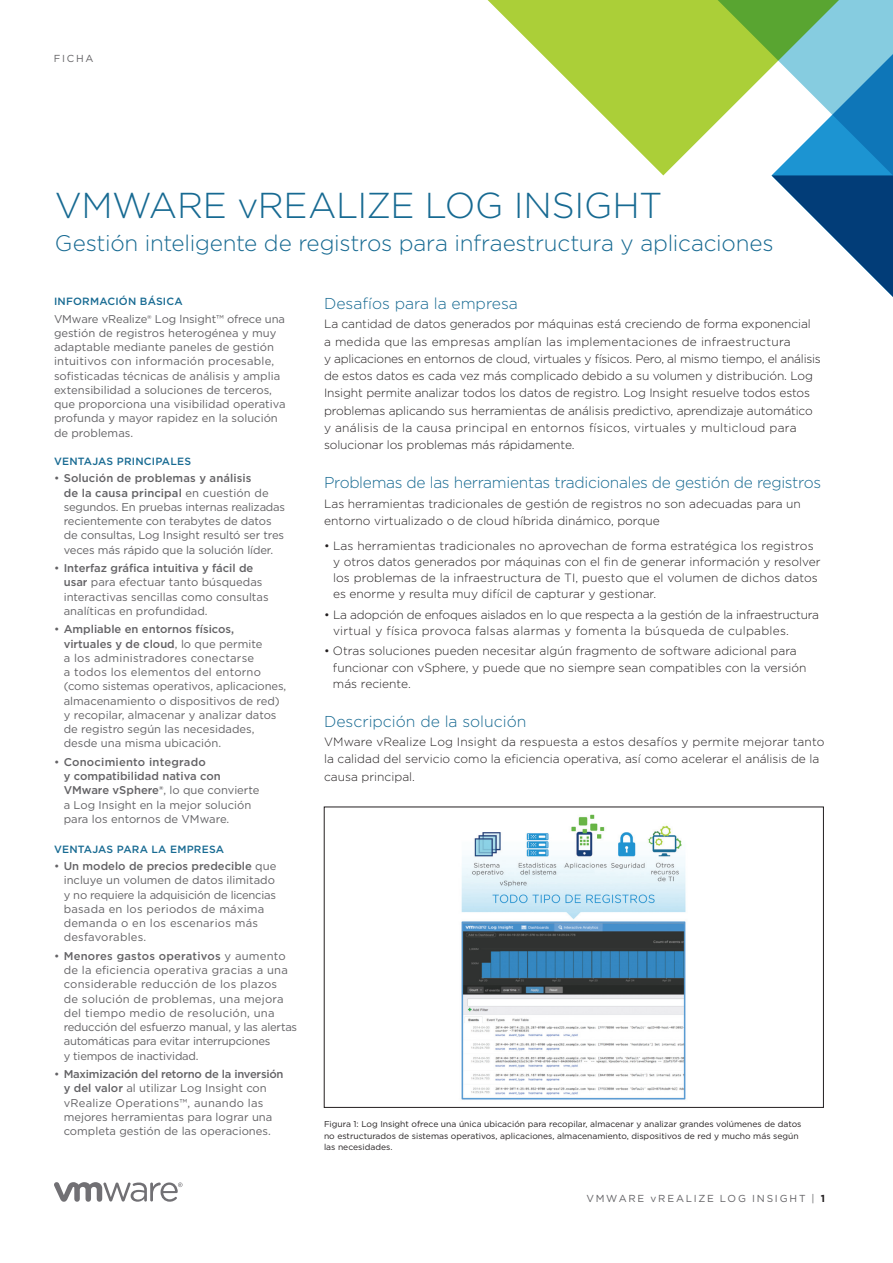
<style>
.page{position:relative;width:893px;height:1263px;background:#fff}
.page>*{position:absolute;margin:0;border:0;box-sizing:border-box;transform-origin:0 0}
.t1{font:300 36px "Gotham";letter-spacing:-.01em;color:#176a92}
.t2{font:300 22.5px "Gotham";letter-spacing:-.01em;color:#176a92}
._5a__SUBHEAD-1{font:300 15.75px "Gotham";letter-spacing:-.02em;color:#176a92}
._5a__SUBHEAD-1-2{font:300 15.75px "Gotham";color:#176a92}
._3a__BODY_TEXT{font:300 12px/17.2px "Gotham";color:#231f20}
._3a__BODY_TEXT-2{font:300 12px/16.2px "Gotham";letter-spacing:-.02em;color:#231f20}
._4b__SIDEBAR-BODY-LA{font:11.25px/14.2px "Gotham";color:#636265}
._4a__SIDEBAR-HEAD{font:500 10.5px "Gotham";letter-spacing:.02em;color:#176a92}
.FOLIO-BOTTOM-GRAY{font:10.2px "Gotham";letter-spacing:.175em;color:#636265}
.FOLIO-TOP-GRAY{font:10.2px "Gotham";letter-spacing:.18em;color:#636265}
._6a__CAPTION_BODY{font:8.55px/11.2px "Gotham";color:#231f20}
.s1{font-weight:500}
.s2{font-weight:700;color:#231f20}
</style>
<div class="page">
<svg style="left:54px;top:1182px;width:129px;height:20px"></svg>
<svg style="left:487px;top:0;width:217px;height:175px;fill:#abcf38"></svg>
<svg style="left:704px;top:0;width:189px;height:297px"></svg>
<img style="left:461px;top:814px;width:225px;height:286px">
<p class="FOLIO-TOP-GRAY" style="left:54px;top:52px;width:41px">FICHA</p>
<h1 class="t1" style="left:55px;top:182px;width:609px">VMWARE vREALIZE LOG INSIGHT</h1>
<h2 class="t2" style="left:55px;top:229px;width:720px">Gestión inteligente de registros para infraestructura y aplicaciones</h2>
<p class="_4a__SIDEBAR-HEAD" style="left:54px;top:295px;width:130px">INFORMACIÓN BÁSICA</p>
<p class="_4b__SIDEBAR-BODY-LA" style="left:54px;top:311px;width:233px">VMware vRealize® Log lnsight™ ofrece una gestión de registros heterogénea y muy adaptable mediante paneles de gestión intuitivos con información procesable, sofisticadas técnicas de análisis y amplia extensibilidad a soluciones de terceros, que proporciona una visibilidad operativa profunda y mayor rapidez en la solución de problemas.</p>
<p class="_4a__SIDEBAR-HEAD" style="left:54px;top:454px;width:139px">VENTAJAS PRINCIPALES</p>
<p class="_4b__SIDEBAR-BODY-LA" style="left:64px;top:471px;width:223px;text-indent:-10px">• <span class="s1">Solución de problemas y análisis<br>de la causa principal</span> en cuestión de segundos. En pruebas internas realizadas recientemente con terabytes de datos de consultas, Log Insight resultó ser tres veces más rápido que la solución líder.</p>
<p class="_4b__SIDEBAR-BODY-LA" style="left:64px;top:561px;width:206px;text-indent:-10px">• <span class="s1">Interfaz gráfica intuitiva y fácil de usar</span> para efectuar tanto búsquedas interactivas sencillas como consultas analíticas en profundidad.</p>
<p class="_4b__SIDEBAR-BODY-LA" style="left:64px;top:622px;width:224px;text-indent:-10px">• <span class="s1">Ampliable en entornos físicos,<br>virtuales y de cloud</span>, lo que permite<br>a los administradores conectarse<br>a todos los elementos del entorno (como sistemas operativos, aplicaciones, almacenamiento o dispositivos de red) y recopilar, almacenar y analizar datos de registro según las necesidades, desde una misma ubicación.</p>
<p class="_4b__SIDEBAR-BODY-LA" style="left:64px;top:754px;width:197px;text-indent:-10px">• <span class="s1">Conocimiento integrado<br>y compatibilidad nativa con<br>VMware vSphere®</span>, lo que convierte a Log Insight en la mejor solución para los entornos de VMware.</p>
<p class="_4a__SIDEBAR-HEAD" style="left:54px;top:842px;width:172px">VENTAJAS PARA LA EMPRESA</p>
<p class="_4b__SIDEBAR-BODY-LA" style="left:64px;top:859px;width:214px;text-indent:-10px">• <span class="s1">Un modelo de precios predecible</span> que incluye un volumen de datos ilimitado y no requiere la adquisición de licencias basada en los periodos de máxima demanda o en los escenarios más desfavorables.</p>
<p class="_4b__SIDEBAR-BODY-LA" style="left:64px;top:948px;width:235px;text-indent:-10px">• <span class="s1">Menores gastos operativos</span> y aumento de la eficiencia operativa gracias a una considerable reducción de los plazos<br>de solución de problemas, una mejora del tiempo medio de resolución, una reducción del esfuerzo manual, y las alertas automáticas para evitar interrupciones<br>y tiempos de inactividad.</p>
<p class="_4b__SIDEBAR-BODY-LA" style="left:64px;top:1067px;width:221px;text-indent:-10px">• <span class="s1">Maximización del retorno de la inversión y del valor</span> al utilizar Log Insight con vRealize Operations™, aunando las mejores herramientas para lograr una completa gestión de las operaciones.</p>
<p class="_5a__SUBHEAD-1-2" style="left:324px;top:293px;width:195px">Desafíos para la empresa</p>
<p class="_3a__BODY_TEXT" style="left:324px;top:315px;width:498px">La cantidad de datos generados por máquinas está creciendo de forma exponencial<br>a medida que las empresas amplían las implementaciones de infraestructura<br>y aplicaciones en entornos de cloud, virtuales y físicos. Pero, al mismo tiempo, el análisis de estos datos es cada vez más complicado debido a su volumen y distribución. Log Insight permite analizar todos los datos de registro. Log Insight resuelve todos estos problemas aplicando sus herramientas de análisis predictivo, aprendizaje automático y análisis de la causa principal en entornos físicos, virtuales y multicloud para solucionar los problemas más rápidamente.</p>
<p class="_5a__SUBHEAD-1" style="left:324px;top:473px;width:499px">Problemas de las herramientas tradicionales de gestión de registros</p>
<p class="_3a__BODY_TEXT" style="left:324px;top:494px;width:478px">Las herramientas tradicionales de gestión de registros no son adecuadas para un entorno virtualizado o de cloud híbrida dinámico, porque</p>
<p class="_3a__BODY_TEXT" style="left:333px;top:537px;width:489px;line-height:16.2px;text-indent:-9px">• Las herramientas tradicionales no aprovechan de forma estratégica los registros y otros datos generados por máquinas con el fin de generar información y resolver los problemas de la infraestructura de TI, puesto que el volumen de dichos datos es enorme y resulta muy difícil de capturar y gestionar.</p>
<p class="_3a__BODY_TEXT-2" style="left:333px;top:606px;width:488px;text-indent:-9px">• La adopción de enfoques aislados en lo que respecta a la gestión de la infraestructura virtual y física provoca falsas alarmas y fomenta la búsqueda de culpables.</p>
<p class="_3a__BODY_TEXT" style="left:333px;top:643px;width:475px;line-height:16.2px;text-indent:-9px">• Otras soluciones pueden necesitar algún fragmento de software adicional para funcionar con vSphere, y puede que no siempre sean compatibles con la versión más reciente.</p>
<p class="_5a__SUBHEAD-1-2" style="left:324px;top:711px;width:204px">Descripción de la solución</p>
<p class="_3a__BODY_TEXT" style="left:324px;top:733px;width:502px">VMware vRealize Log Insight da respuesta a estos desafíos y permite mejorar tanto la calidad del servicio como la eficiencia operativa, así como acelerar el análisis de la causa principal.</p>
<p class="_6a__CAPTION_BODY" style="left:324px;top:1119px;width:479px">Figura 1: Log Insight ofrece una única ubicación para recopilar, almacenar y analizar grandes volúmenes de datos no estructurados de sistemas operativos, aplicaciones, almacenamiento, dispositivos de red y mucho más según las necesidades.</p>
<p class="FOLIO-BOTTOM-GRAY" style="left:586px;top:1191px;width:240px">VMWARE vREALIZE LOG INSIGHT | <span class="s2">1</span></p>
</div>
